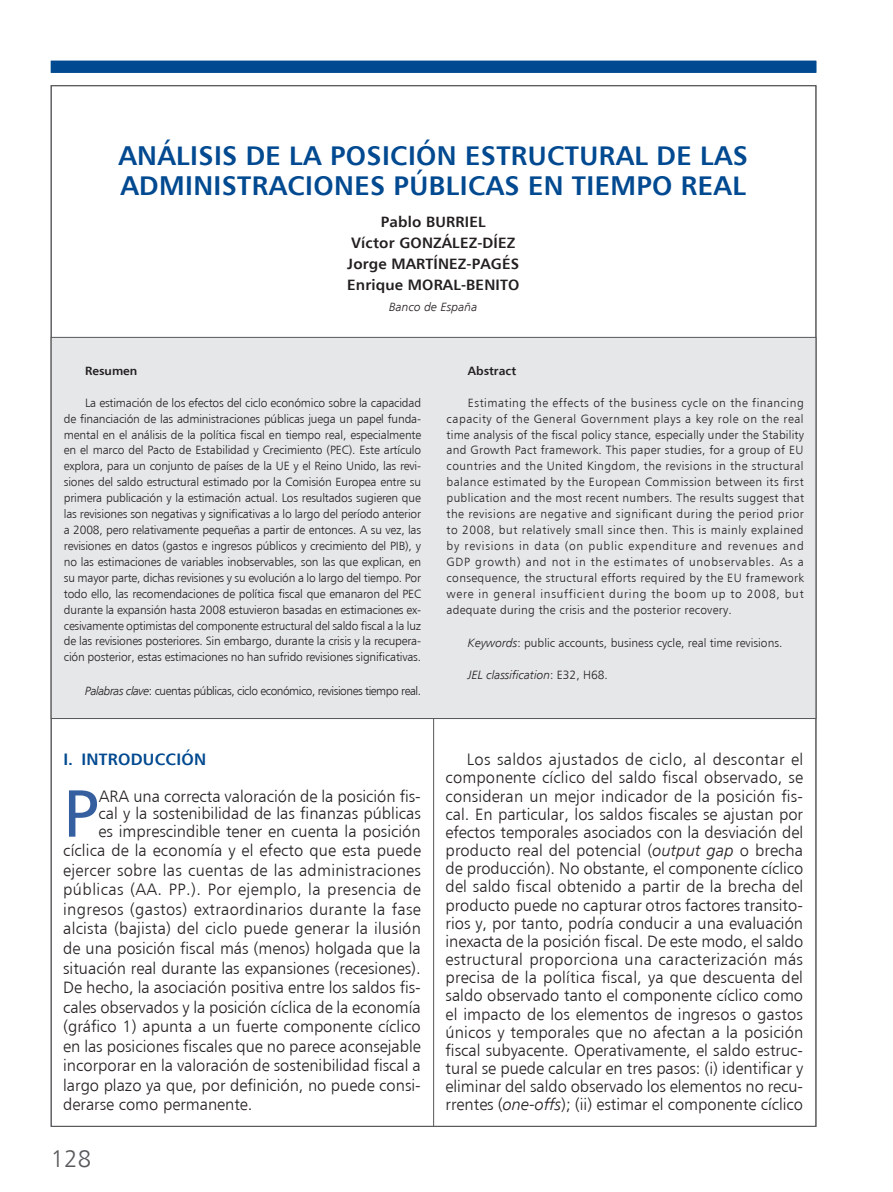
<style>
.page{position:relative;width:893px;height:1192px;background:#fff}
.page>*{position:absolute;margin:0;border:0;box-sizing:border-box;transform-origin:0 0}
.t1{font:66.6px "Humanist 777 BT Roman B";color:#365fa0}
.t2{font:27px/30px "Humanist 777 BT Bold B";letter-spacing:.015em;color:#014990}
.t3{font:24px "Humanist 777 BT Light B";color:#57585a}
.t4{font:16.5px/18.1px "Humanist 777 BT Light B";color:#231f20;text-align:justify}
.t5{font:16.5px "Humanist 777 BT Bold B";letter-spacing:.015em;color:#014990}
.t6{font:15px/21px "Humanist 777 BT Bold B";letter-spacing:.01em;color:#231f20;text-align:center}
.t7{font:12px/15.9px "Humanist 777 BT Light B";letter-spacing:-.015em;color:#231f20;text-align:justify}
.t8{font:12px "Humanist 777 BT Light B";letter-spacing:-.035em;color:#231f20}
.t9{font:12px "Humanist 777 BT Light Italic B";color:#231f20}
.t10{font:12px "Humanist 777 BT Bold B";color:#231f20}
.s1{font-family:"Humanist 777 BT Light Italic B"}
.s2{font-family:"Humanist 777 BT Light B"}
</style>
<div class="page">
<div style="left:51px;top:61px;width:765px;height:12px;background:#014990"></div>
<hr style="left:433px;top:718px;width:1px;height:408px;background:#57585a">
<div style="left:51px;top:337px;width:765px;height:381px;background:#e6e7e9;border:1px solid #57585a"></div>
<p class="t2" style="left:119px;top:140px;width:631px">ANÁLISIS DE LA POSICIÓN ESTRUCTURAL DE LAS<br>ADMINISTRACIONES PÚBLICAS EN TIEMPO REAL</p>
<p class="t6" style="left:347px;top:211px;width:174px">Pablo BURRIEL<br>Víctor GONZÁLEZ-DÍEZ<br>Jorge MARTÍNEZ-PAGÉS<br>Enrique MORAL-BENITO</p>
<p class="t9" style="left:389px;top:299px;width:90px">Banco de España</p>
<p class="t10" style="left:85px;top:363px;width:54px">Resumen</p>
<p class="t7" style="left:64px;top:394px;width:359px;text-indent:21px">La estimación de los efectos del ciclo económico sobre la capacidad de financiación de las administraciones públicas juega un papel funda&shy;mental en el análisis de la política fiscal en tiempo real, especialmente en el marco del Pacto de Estabilidad y Crecimiento (PEC). Este artículo explora, para un conjunto de países de la UE y el Reino Unido, las revi&shy;siones del saldo estructural estimado por la Comisión Europea entre su primera publicación y la estimación actual. Los resultados sugieren que las revisiones son negativas y significativas a lo largo del período anterior a 2008, pero relativamente pequeñas a partir de entonces. A su vez, las revisiones en datos (gastos e ingresos públicos y crecimiento del PIB), y no las estimaciones de variables inobservables, son las que explican, en su mayor parte, dichas revisiones y su evolución a lo largo del tiempo. Por todo ello, las recomendaciones de política fiscal que emanaron del PEC durante la expansión hasta 2008 estuvieron basadas en estimaciones ex&shy;cesivamente optimistas del componente estructural del saldo fiscal a la luz de las revisiones posteriores. Sin embargo, durante la crisis y la recupera&shy;ción posterior, estas estimaciones no han sufrido revisiones significativas.</p>
<p class="t8" style="left:85px;top:683px;width:337px"><span class="s1">Palabras clave</span>: cuentas públicas, ciclo económico, revisiones tiempo real.</p>
<p class="t5" style="left:63px;top:749px;width:144px">I. INTRODUCCIÓN</p>
<p class="t1" style="left:63px;top:771px;width:37px">P</p>
<p class="t4" style="left:99px;top:787px;width:324px;line-height:17.4px">ARA una correcta valoración de la posición fis&shy;cal y la sostenibilidad de las finanzas públicas es imprescindible tener en cuenta la posición</p>
<p class="t4" style="left:63px;top:840px;width:359px;line-height:19.5px">cíclica de la economía y el efecto que esta puede ejercer sobre las cuentas de las administraciones públicas (AA. PP.). Por ejemplo, la presencia de ingresos (gastos) extraordinarios durante la fase alcista (bajista) del ciclo puede generar la ilusión de una posición fiscal más (menos) holgada que la situación real durante las expansiones (recesiones).<br>De hecho, la asociación positiva entre los saldos fis&shy;cales observados y la posición cíclica de la economía (gráfico 1) apunta a un fuerte componente cíclico en las posiciones fiscales que no parece aconsejable incorporar en la valoración de sostenibilidad fiscal a largo plazo ya que, por definición, no puede consi&shy;derarse como permanente.</p>
<h3 class="t3" style="left:51px;top:1143px;width:42px">128</h3>
<p class="t10" style="left:468px;top:363px;width:50px">Abstract</p>
<p class="t7" style="left:447px;top:394px;width:359px;text-indent:21px">Estimating the effects of the business cycle on the financing capacity of the General Government plays a key role on the real time analysis of the fiscal policy stance, especially under the Stability and Growth Pact framework. This paper studies, for a group of EU countries and the United Kingdom, the revisions in the structural balance estimated by the European Commission between its first publication and the most recent numbers. The results suggest that the revisions are negative and significant during the period prior to 2008, but relatively small since then. This is mainly explained by revisions in data (on public expenditure and revenues and GDP growth) and not in the estimates of unobservables. As a consequence, the structural efforts required by the EU framework were in general insufficient during the boom up to 2008, but adequate during the crisis and the posterior recovery.</p>
<p class="t7" style="left:468px;top:634px;width:316px"><span class="s1">Keywords</span>: public accounts, business cycle, real time revisions.</p>
<p class="t9" style="left:468px;top:667px;width:141px">JEL classification<span class="s2">: E32, H68.</span></p>
<p class="t4" style="left:446px;top:750px;width:359px;text-indent:21px">Los saldos ajustados de ciclo, al descontar el componente cíclico del saldo fiscal observado, se consideran un mejor indicador de la posición fis&shy;cal. En particular, los saldos fiscales se ajustan por efectos temporales asociados con la desviación del producto real del potencial (<span class="s1">output gap</span> o brecha de producción). No obstante, el componente cíclico del saldo fiscal obtenido a partir de la brecha del producto puede no capturar otros factores transito&shy;rios y, por tanto, podría conducir a una evaluación inexacta de la posición fiscal. De este modo, el saldo estructural proporciona una caracterización más precisa de la política fiscal, ya que descuenta del saldo observado tanto el componente cíclico como el impacto de los elementos de ingresos o gastos únicos y temporales que no afectan a la posición fiscal subyacente. Operativamente, el saldo estruc&shy;tural se puede calcular en tres pasos: (i) identificar y eliminar del saldo observado los elementos no recu&shy;rrentes (<span class="s1">one-offs</span>); (ii) estimar el componente cíclico</p>
</div>
